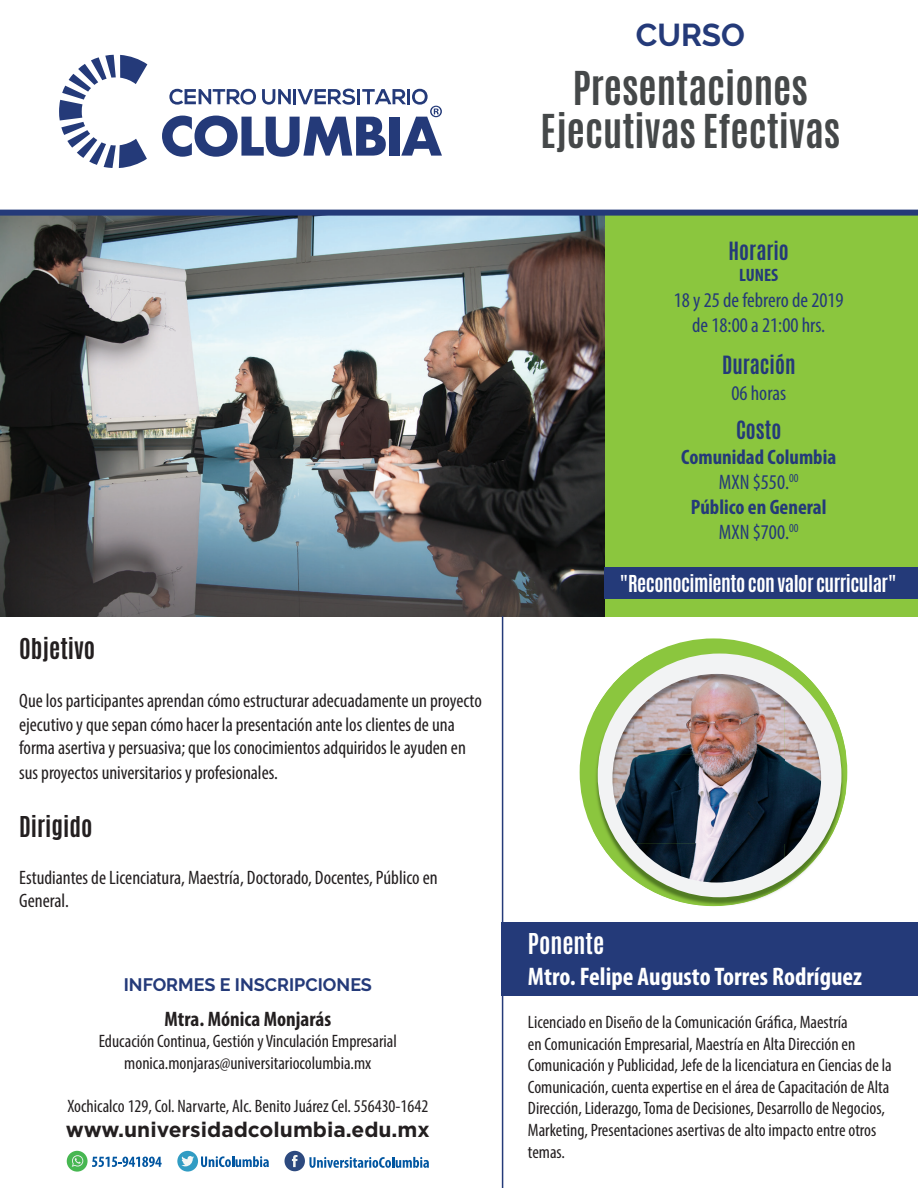
<style>
.page{position:relative;width:918px;height:1188px;background:#fff}
.page>*{position:absolute;margin:0;border:0;box-sizing:border-box;transform-origin:0 0}
.t1{font:700 39px/43.5px "Antonio";color:#454849;text-align:center}
.t2{font:700 31.5px "Raleway";color:#243a79}
.t3{font:700 condensed 25.5px "Myriad Pro";color:#fff}
.t4{font:700 24px "Antonio";color:#231f20}
.t5{font:700 24px "Antonio";color:#fff}
.t6{font:700 condensed 21px/25.2px "Myriad Pro";color:#243a79;text-align:center}
.t7{font:condensed 21px/25.2px "Myriad Pro";color:#243a79;text-align:center}
.t8{font:700 21px "Gotham";color:#231f20}
.t9{font:700 21px "Antonio";color:#243a79}
.t10{font:700 condensed 21px "Myriad Pro";color:#231f20}
.t11{font:condensed 19.5px/23.4px "Myriad Pro";color:#231f20}
.t12{font:700 19.5px "Antonio";letter-spacing:-.025em;color:#fff}
.t13{font:condensed 18px/21.6px "Myriad Pro";color:#231f20}
.t14{font:700 18px "Raleway";color:#243a79}
.t15{font:700 condensed 18px "Myriad Pro";color:#243a79}
.s1{font-weight:400}
</style>
<div class="page">
<div style="left:502px;top:922px;width:416px;height:74px;background:#243a79"></div>
<div style="left:0;top:214px;width:918px;height:402px;background:#8bc63e"></div>
<img style="left:0;top:216px;width:604px;height:400px">
<div style="left:604px;top:567px;width:314px;height:32px;background:#243a79"></div>
<svg style="left:309px;top:1157px;width:120px;height:11px"></svg>
<div style="left:285px;top:1151px;width:20px;height:20px;background:#2d4a7f;border-radius:50%"></div>
<svg style="left:292px;top:1155px;width:6px;height:12px"></svg>
<svg style="left:201px;top:1156px;width:68px;height:11px"></svg>
<div style="left:177px;top:1151px;width:21px;height:21px;background:#319cc3;border-radius:50%"></div>
<svg style="left:181px;top:1156px;width:13px;height:10px"></svg>
<svg style="left:92px;top:1157px;width:70px;height:10px"></svg>
<div style="left:67px;top:1151px;width:21px;height:21px;background:#47b751;border-radius:50%"></div>
<svg style="left:72px;top:1155px;width:11px;height:12px"></svg>
<div style="left:580px;top:638px;width:267px;height:268px;background:#8bc63e;border-radius:50%"></div>
<img style="left:594px;top:705px;width:252px;height:201px">
<img style="left:598px;top:654px;width:243px;height:243px">
<div style="left:0;top:210px;width:918px;height:6px;background:#243a79"></div>
<hr style="left:502px;top:616px;width:1px;height:572px;background:#243a79">
<svg style="left:162px;top:89px;width:280px;height:68px"></svg>
<svg style="left:59px;top:55px;width:88px;height:113px"></svg>
<h3 class="t4" style="left:19px;top:630px;width:78px">Objetivo</h3>
<p class="t11" style="left:19px;top:689px;width:464px">Quelosparticipantesaprendan cómoestructurar adecuadamenteunproyecto ejecutivo y que sepan cómo hacer la presentación ante los clientes de una forma asertiva y persuasiva; que los conocimientos adquiridos le ayuden en</p>
<p class="t11" style="left:19px;top:761px;width:260px">sus proyectos universitarios y profesionales.</p>
<h3 class="t4" style="left:19px;top:808px;width:75px">Dirigido</h3>
<p class="t11" style="left:19px;top:865px;width:420px">Estudiantes de Licenciatura, Maestría, Doctorado, Docentes, Público en<br>General.</p>
<p class="t14" style="left:124px;top:975px;width:250px">INFORMES E INSCRIPCIONES</p>
<p class="t10" style="left:165px;top:1006px;width:168px">Mtra. Mónica Monjarás</p>
<p class="t13" style="left:99px;top:1030px;width:299px;text-align:center">Educación Continua, Gestión yVinculación Empresarial monica.monjaras@universitariocolumbia.mx</p>
<p class="t13" style="left:67px;top:1095px;width:362px">Xochicalco 129, Col. Narvarte, Alc. Benito Juárez Cel. 556430-1642</p>
<p class="t8" style="left:66px;top:1116px;width:366px">www.universidadcolumbia.edu.mx</p>
<h2 class="t2" style="left:636px;top:17px;width:111px">CURSO</h2>
<h1 class="t1" style="left:541px;top:67px;width:301px">Presentaciones<br>Ejecutivas Efectivas</h1>
<p class="t9" style="left:729px;top:235px;width:62px">Horario</p>
<p class="t15" style="left:739px;top:264px;width:40px">LUNES</p>
<p class="t7" style="left:674px;top:287px;width:171px">18 25y de febrero de 2019 de 18:00 a 21:00 hrs.</p>
<p class="t9" style="left:722px;top:350px;width:75px">Duración</p>
<p class="t7" style="left:731px;top:380px;width:56px">06 horas</p>
<p class="t9" style="left:736px;top:414px;width:47px">Costo</p>
<p class="t6" style="left:681px;top:444px;width:156px">Comunidad Columbia<br><span class="s1">MXN $550.</span><sup>00<br></sup>Público en General<br><span class="s1">MXN $700.</span><sup>00</sup></p>
<p class="t12" style="left:620px;top:569px;width:279px">"Reconocimientoconvalorcurricular"</p>
<h3 class="t5" style="left:528px;top:926px;width:78px">Ponente</h3>
<h3 class="t3" style="left:528px;top:960px;width:336px">Mtro. Felipe AugustoTorres Rodríguez</h3>
<p class="t13" style="left:528px;top:1011px;width:365px">Licenciado en Diseño de la Comunicación Gráfica, Maestría<br>en Comunicación Empresarial, Maestría en Alta Dirección en Comunicación y Publicidad, Jefe de la licenciatura en Ciencias de la Comunicación, cuenta expertise en el área de Capacitación de Alta Dirección, Liderazgo,Toma de Decisiones, Desarrollo de Negocios, Marketing, Presentaciones asertivas de alto impacto entre otros temas.</p>
</div>
